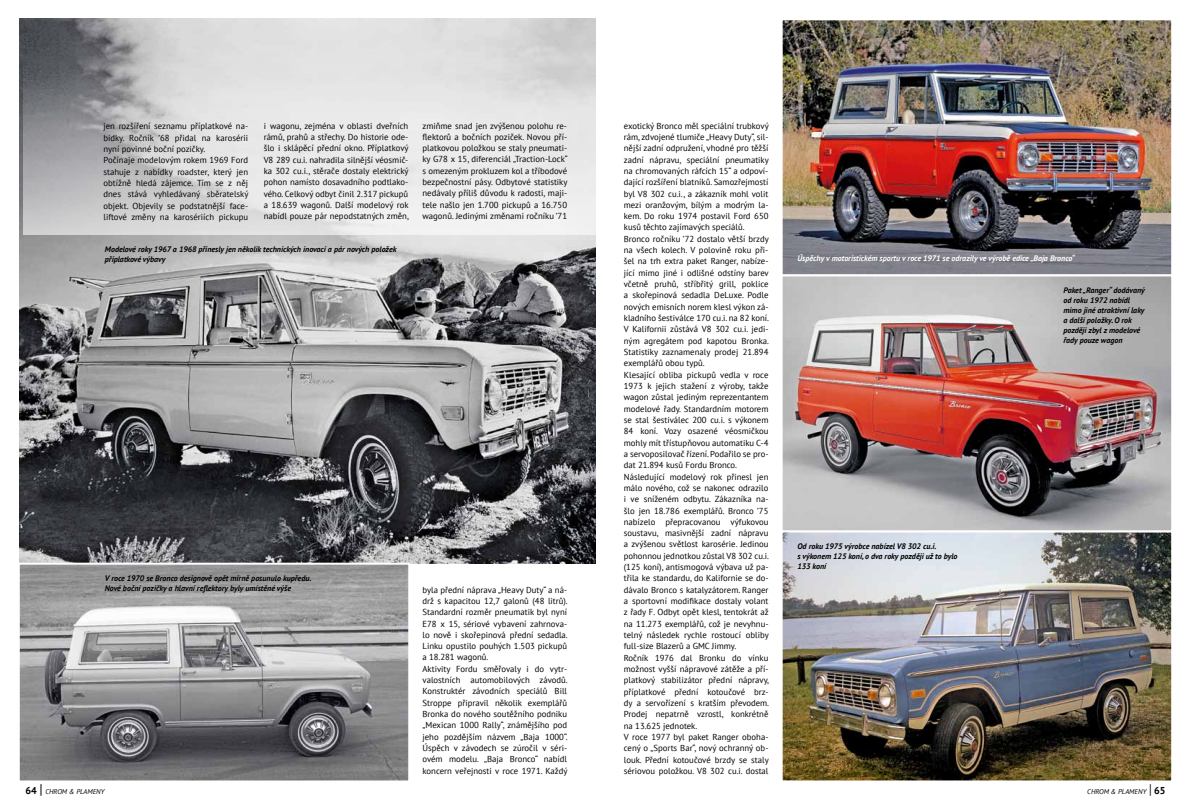
<style>
.page{position:relative;width:1191px;height:808px;background:#fff}
.page>*{position:absolute;margin:0;border:0;box-sizing:border-box;transform-origin:0 0}
.t1{font:8.7px/11.3px "PT Sans";color:#000}
.t2{font:italic 700 8px/10px "PT Sans";color:#000}
.t3{font:italic 700 8px "PT Sans";color:#fff}
.t4{font:italic 7px "PT Sans";color:#000}
.s1{font-weight:700;font-style:normal;font-size:10px}
.s2{font-style:normal;font-size:14px}
</style>
<div class="page">
<img style="left:20px;top:18px;width:575px;height:33px">
<img style="left:20px;top:51px;width:575px;height:513px">
<img style="left:21px;top:566px;width:386px;height:213px">
<div style="left:18px;top:563px;width:392px;height:219px;border:2px solid #fff"></div>
<svg style="left:23px;top:51px;width:573px;height:184px;background:#d6d6d7"></svg>
<svg style="left:18px;top:774px;width:98px;height:8px"></svg>
<img style="left:783px;top:21px;width:387px;height:758px">
<div style="left:780px;top:18px;width:393px;height:258px;border:2px solid #fff"></div>
<div style="left:780px;top:274px;width:393px;height:258px;border:2px solid #fff"></div>
<div style="left:780px;top:530px;width:393px;height:252px;border:2px solid #fff"></div>
<svg style="left:1076px;top:774px;width:97px;height:8px"></svg>
<p class="t1" style="left:103px;top:120px;width:146px">jen rozšíření seznamu příplatkové na&shy;bídky. Ročník ’68 přidal na karosérii nyní povinné boční pozičky.<br>Počínaje modelovým rokem 1969 Ford stahuje z nabídky roadster, který jen obtížně hledá zájemce. Tím se z něj dnes stává vyhledávaný sběratelský objekt. Objevily se podstatnější face&shy;liftové změny na karosériích pickupu</p>
<p class="t1" style="left:264px;top:120px;width:147px;text-align:justify">i wagonu, zejména v oblasti dveřních rámů, prahů a střechy. Do historie ode&shy;šlo i sklápěcí přední okno. Příplatkový V8 289 cu.i. nahradila silnější véosmič&shy;ka 302 cu.i., stěrače dostaly elektrický pohon namísto dosavadního podtlako&shy;vého. Celkový odbyt činil 2.317 pickupů a 18.639 wagonů. Další modelový rok nabídl pouze pár nepodstatných změn,</p>
<p class="t2" style="left:105px;top:244px;width:293px">Modelové roky 1967 a 1968 přinesly jen několik technických inovací a pár nových položek příplatkové výbavy</p>
<p class="t1" style="left:422px;top:120px;width:147px;text-align:justify">zmiňme snad jen zvýšenou polohu re&shy;flektorů a bočních poziček. Novou pří&shy;platkovou položkou se staly pneumati&shy;ky G78 x 15, diferenciál „Traction-Lock“ s omezeným prokluzem kol a tříbodové bezpečnostní pásy. Odbytové statistiky nedávaly příliš důvodu k radosti, maji&shy;tele našlo jen 1.700 pickupů a 16.750 wagonů. Jedinými změnami ročníku ’71</p>
<p class="t2" style="left:105px;top:573px;width:208px">V roce 1970 se Bronco designově opět mírně posunulo kupředu.<br>Nové boční pozičky a hlavní reflektory byly umístěné výše</p>
<p class="t4" style="left:26px;top:787px;width:80px"><span class="s1">64</span> <span class="s2">|</span> CHROM &amp; PLAMENY</p>
<p class="t1" style="left:422px;top:584px;width:147px">byla přední náprava „Heavy Duty“ a ná&shy;drž s kapacitou 12,7 galonů (48 litrů).<br>Standardní rozměr pneumatik byl nyní E78 x 15, sériové vybavení zahrnova&shy;lo nově i skořepinová přední sedadla.<br>Linku opustilo pouhých 1.503 pickupů a 18.281 wagonů.<br>Aktivity Fordu směřovaly i do vytr&shy;valostních automobilových závodů.<br>Konstruktér závodních speciálů Bill Stroppe připravil několik exemplářů Bronka do nového soutěžního podniku „Mexican 1000 Rally“, známějšího pod jeho pozdějším názvem „Baja 1000“.<br>Úspěch v závodech se zúročil v séri&shy;ovém modelu. „Baja Bronco“ nabídl koncern veřejnosti v roce 1971. Každý</p>
<p class="t1" style="left:624px;top:120px;width:147px">exotický Bronco měl speciální trubkový rám, zdvojené tlumiče „Heavy Duty“, sil&shy;nější zadní odpružení, vhodné pro těžší zadní nápravu, speciální pneumatiky na chromovaných ráfcích 15“ a odpoví&shy;dající rozšíření blatníků. Samozřejmostí byl V8 302 cu.i., a zákazník mohl volit mezi oranžovým, bílým a modrým la&shy;kem. Do roku 1974 postavil Ford 650 kusů těchto zajímavých speciálů.<br>Bronco ročníku ’72 dostalo větší brzdy na všech kolech. V polovině roku při&shy;šel na trh extra paket Ranger, nabíze&shy;jící mimo jiné i odlišné odstíny barev včetně pruhů, stříbřitý grill, poklice a skořepinová sedadla DeLuxe. Podle nových emisních norem klesl výkon zá&shy;kladního šestiválce 170 cu.i. na 82 koní.<br>V Kalifornii zůstává V8 302 cu.i. jedi&shy;ným agregátem pod kapotou Bronka.<br>Statistiky zaznamenaly prodej 21.894 exemplářů obou typů.<br>Klesající obliba pickupů vedla v roce 1973 k jejich stažení z výroby, takže wagon zůstal jediným reprezentantem modelové řady. Standardním motorem se stal šestiválec 200 cu.i. s výkonem 84 koní. Vozy osazené véosmičkou mohly mít třístupňovou automatiku C-4 a servoposilovač řízení. Podařilo se pro&shy;dat 21.894 kusů Fordu Bronco.<br>Následující modelový rok přinesl jen málo nového, což se nakonec odrazilo i ve sníženém odbytu. Zákazníka na&shy;šlo jen 18.786 exemplářů. Bronco ’75 nabízelo přepracovanou výfukovou soustavu, masivnější zadní nápravu a zvýšenou světlost karosérie. Jedinou pohonnou jednotkou zůstal V8 302 cu.i. (125 koní), antismogová výbava už pa&shy;třila ke standardu, do Kalifornie se do&shy;dávalo Bronco s katalyzátorem. Ranger a sportovní modifikace dostaly volant z řady F. Odbyt opět klesl, tentokrát až na 11.273 exemplářů, což je nevyhnu&shy;telný následek rychle rostoucí obliby full-size Blazerů a GMC Jimmy.<br>Ročník 1976 dal Bronku do vínku možnost vyšší nápravové zátěže a pří&shy;platkový stabilizátor přední nápravy, příplatkové přední kotoučové brz&shy;dy a servořízení s kratším převodem.<br>Prodej nepatrně vzrostl, konkrétně na 13.625 jednotek.<br>V roce 1977 byl paket Ranger oboha&shy;cený o „Sports Bar“, nový ochranný ob&shy;louk. Přední kotoučové brzdy se staly sériovou položkou. V8 302 cu.i. dostal</p>
<p class="t3" style="left:797px;top:253px;width:279px">Úspěchy v motoristickém sportu v roce 1971 se odrazily ve výrobě edice „Baja Bronco“</p>
<p class="t2" style="left:797px;top:541px;width:162px">Od roku 1975 výrobce nabízel V8 302 cu.i.<br>s výkonem 125 koní, o dva roky později už to bylo<br>133 koní</p>
<p class="t2" style="left:1063px;top:285px;width:83px">Paket „Ranger“ dodávaný od roku 1972 nabídl mimo jiné atraktivní laky a další položky. O rok později zbyl z modelové řady pouze wagon</p>
<p class="t4" style="left:1087px;top:787px;width:80px">CHROM &amp; PLAMENY <span class="s2">|</span> <span class="s1">65</span></p>
</div>
